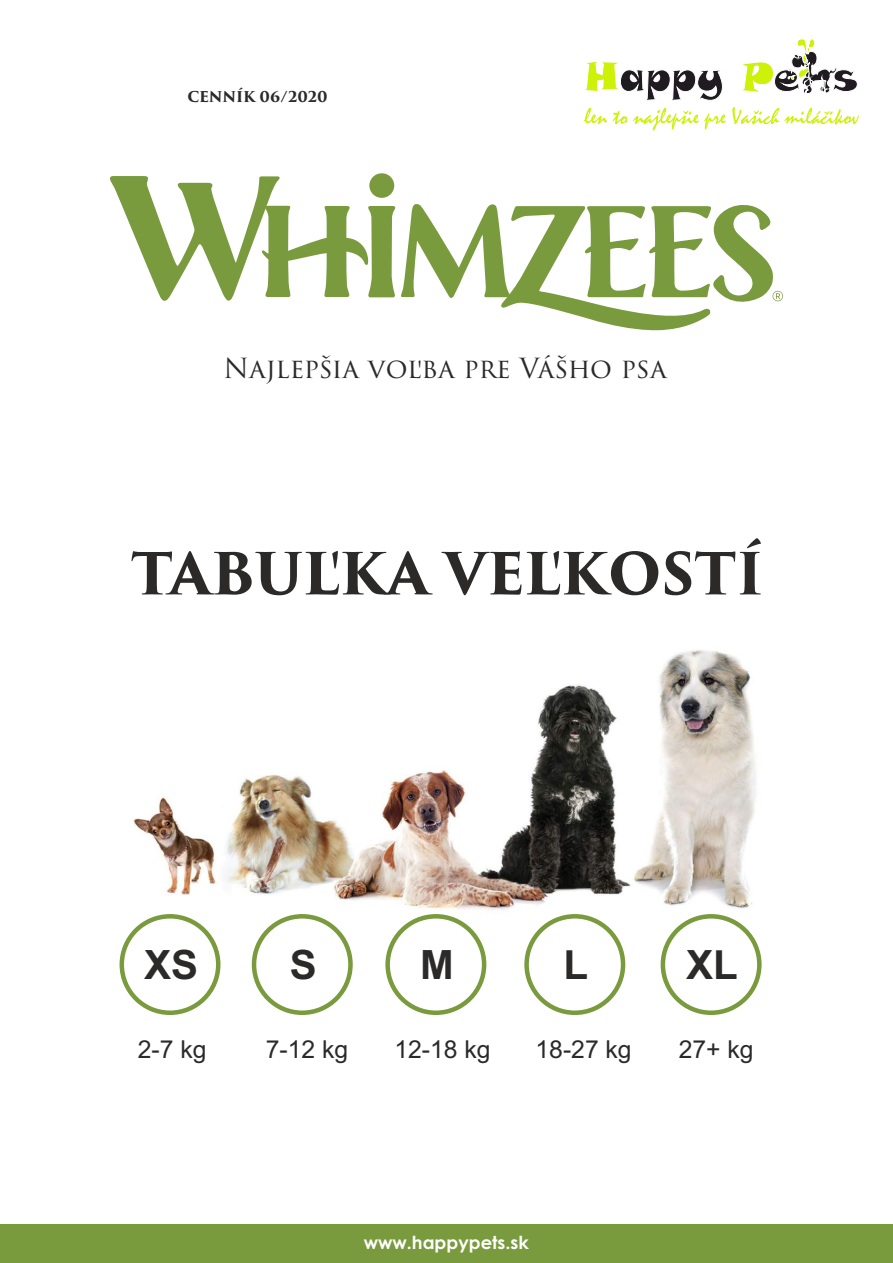
<style>
.page{position:relative;width:893px;height:1263px;background:#fff}
.page>*{position:absolute;margin:0;border:0;box-sizing:border-box;transform-origin:0 0}
.t1{font:700 56.4px "Trajan Pro 3";letter-spacing:-.01em;color:#2b2a29}
.t2{font:700 40.35px "Arial";color:#2b2a29}
.t3{font:27px "Trajan Pro 3";letter-spacing:-.005em;color:#2b2a29}
.t4{font:24.75px "Arial";color:#2b2a29}
.t5{font:700 18px "Century Gothic";color:#fefefe}
.t6{font:700 14.55px "Trajan Pro 3";letter-spacing:-.01em;color:#2b2a29}
</style>
<div class="page">
<div style="left:0;top:1224px;width:893px;height:39px;background:#799b3e"></div>
<svg style="left:584px;top:39px;width:275px;height:92px"></svg>
<svg style="left:110px;top:173px;width:285px;height:128px"></svg>
<svg style="left:401px;top:204px;width:382px;height:126px"></svg>
<img style="left:133px;top:650px;width:623px;height:268px">
<div style="left:120px;top:914px;width:100px;height:101px;border:4px solid #799b3e;border-radius:50%"></div>
<div style="left:252px;top:914px;width:101px;height:101px;border:4px solid #799b3e;border-radius:50%"></div>
<div style="left:385px;top:914px;width:101px;height:101px;border:4px solid #799b3e;border-radius:50%"></div>
<div style="left:524px;top:914px;width:101px;height:101px;border:4px solid #799b3e;border-radius:50%"></div>
<div style="left:661px;top:914px;width:101px;height:101px;border:4px solid #799b3e;border-radius:50%"></div>
<p class="t6" style="left:187px;top:91px;width:142px">CENNÍK 06/2020</p>
<p class="t3" style="left:223px;top:357px;width:445px">Najlepšia voľba pre Vášho psa</p>
<h1 class="t1" style="left:131px;top:552px;width:634px">TABUĽKA VEĽKOSTÍ</h1>
<h2 class="t2" style="left:144px;top:950px;width:55px">XS</h2>
<h2 class="t2" style="left:290px;top:950px;width:28px">S</h2>
<h2 class="t2" style="left:420px;top:950px;width:35px">M</h2>
<h2 class="t2" style="left:563px;top:950px;width:26px">L</h2>
<h2 class="t2" style="left:686px;top:950px;width:53px">XL</h2>
<p class="t4" style="left:138px;top:1039px;width:70px">2-7 kg</p>
<p class="t4" style="left:266px;top:1039px;width:84px">7-12 kg</p>
<p class="t4" style="left:394px;top:1039px;width:98px">12-18 kg</p>
<p class="t4" style="left:535px;top:1039px;width:98px">18-27 kg</p>
<p class="t4" style="left:679px;top:1039px;width:76px">27+ kg</p>
<p class="t5" style="left:364px;top:1235px;width:167px">www.happypets.sk</p>
</div>
